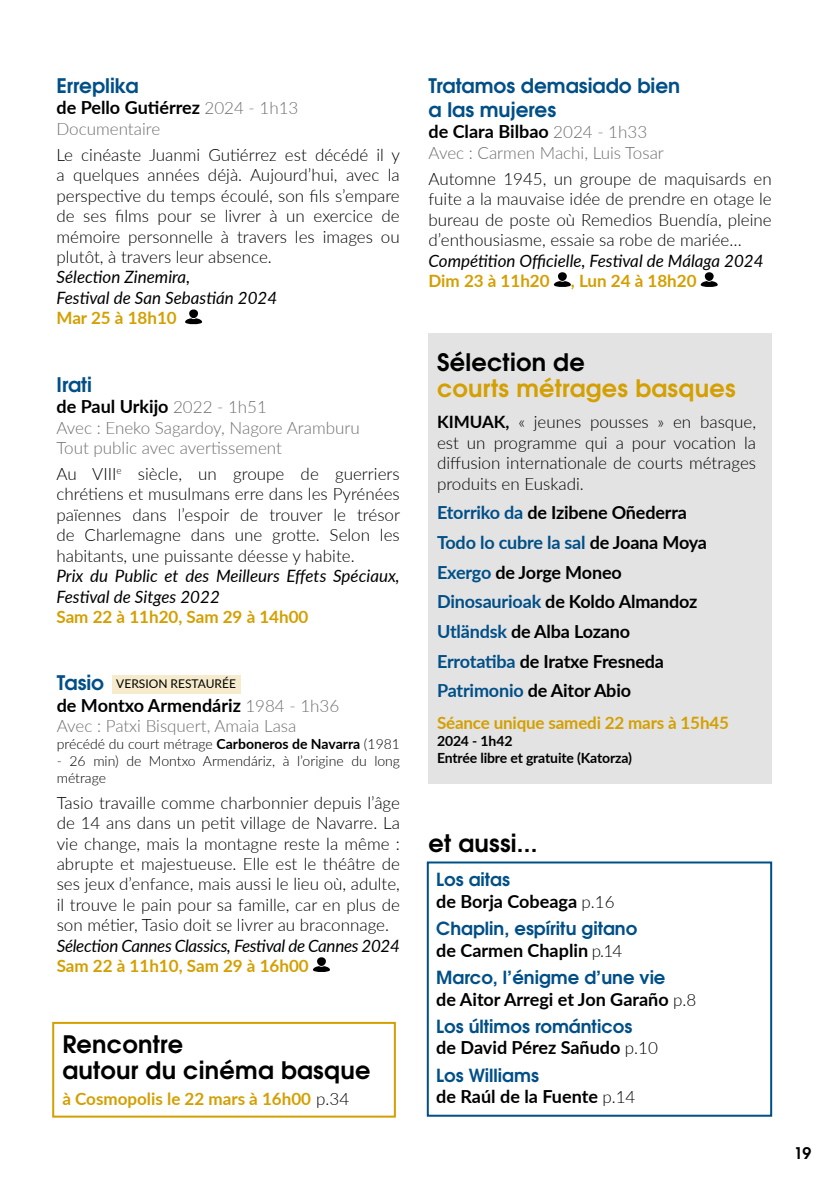
<style>
.page{position:relative;width:840px;height:1191px;background:#fff}
.page>*{position:absolute;margin:0;border:0;box-sizing:border-box;transform-origin:0 0}
.t1{font:700 24px/26px "Te X Gyre Adventor";letter-spacing:.01em;color:#000}
.t2{font:700 24px "Te X Gyre Adventor";letter-spacing:.01em;color:#d49f00}
.t3{font:700 20px/24px "Te X Gyre Adventor";color:#004f87}
.t4{font:700 18px/29.6px "Lato";letter-spacing:-.01em;color:#000}
.t5{font:700 18px "Te X Gyre Adventor";color:#004f87}
.t6{font:300 17px/20.4px "Lato";color:#000;text-align:justify}
.t7{font:italic 17px/20.4px "Lato";color:#000}
.t8{font:700 17px "Lato";color:#d49f00}
.t9{font:300 17px/20.4px "Lato";color:#706f6f}
.t10{font:italic 17px "Lato";letter-spacing:-.02em;color:#000}
.t11{font:700 16px "Te X Gyre Adventor";color:#000}
.t12{font:300 14px/16.8px "Lato";color:#000}
.t13{font:700 14px/16.8px "Lato";letter-spacing:-.01em;color:#000}
.t14{font:12px "Lato";color:#000}
.s1{font-weight:300;font-size:17px;color:#706f6f}
.s2{font-weight:700}
.s3{font-weight:300;color:#000}
.s4{color:#004f87}
.s5{font-weight:300;font-size:17px}
</style>
<div class="page">
<svg style="left:313px;top:957px;width:17px;height:15px"></svg>
<div style="left:112px;top:675px;width:128px;height:18px;background:#f6eccd"></div>
<div style="left:52px;top:1022px;width:343px;height:95px;border:2px solid #d49f00"></div>
<div style="left:426px;top:861px;width:345px;height:255px;border:2px solid #004f87"></div>
<div style="left:428px;top:333px;width:343px;height:450px;background:#e3e3e3"></div>
<svg style="left:185px;top:309px;width:17px;height:16px"></svg>
<svg style="left:553px;top:272px;width:17px;height:15px"></svg>
<svg style="left:700px;top:272px;width:17px;height:15px"></svg>
<p class="t3" style="left:56px;top:72px;width:84px">Erreplika</p>
<p class="t4" style="left:56px;top:92px;width:243px">de Pello Gutiérrez <span class="s1">2024 - 1h13</span></p>
<p class="t9" style="left:56px;top:118px;width:105px">Documentaire</p>
<p class="t6" style="left:56px;top:144px;width:345px">Le cinéaste Juanmi Gutiérrez est décédé il y a quelques années déjà. Aujourd’hui, avec la perspective du temps écoulé, son fils s’empare de ses films pour se livrer à un exercice de mémoire personnelle à travers les images ou plutôt, à travers leur absence.</p>
<p class="t7" style="left:56px;top:266px;width:222px">Sélection Zinemira,<br>Festival de San Sebastián 2024</p>
<p class="t8" style="left:56px;top:305px;width:122px">Mar 25 à 18h10</p>
<p class="t3" style="left:56px;top:370px;width:37px">Irati</p>
<p class="t4" style="left:56px;top:391px;width:212px">de Paul Urkijo <span class="s1">2022 - 1h51</span></p>
<p class="t9" style="left:56px;top:417px;width:305px">Avec : Eneko Sagardoy, Nagore Aramburu<br>Tout public avec avertissement</p>
<p class="t6" style="left:56px;top:463px;width:345px">Au VIII<sup>e</sup> siècle, un groupe de guerriers chrétiens et musulmans erre dans les Pyrénées païennes dans l’espoir de trouver le trésor de Charlemagne dans une grotte. Selon les habitants, une puissante déesse y habite.</p>
<p class="t7" style="left:56px;top:565px;width:344px">Prix du Public et des Meilleurs Effets Spéciaux,<br>Festival de Sitges 2022</p>
<p class="t8" style="left:56px;top:604px;width:253px">Sam 22 à 11h20, Sam 29 à 14h00</p>
<p class="t3" style="left:57px;top:669px;width:49px">Tasio</p>
<p class="t4" style="left:57px;top:689px;width:284px">de Montxo Armendáriz <span class="s1">1984 - 1h36</span></p>
<p class="t9" style="left:57px;top:715px;width:241px">Avec : Patxi Bisquert, Amaia Lasa</p>
<p class="t12" style="left:57px;top:735px;width:344px">précédé du court métrage <span class="s2">Carboneros de Navarra</span> (1981</p>
<p class="t12" style="left:57px;top:752px;width:344px">- 26 min) de Montxo Armendáriz, à l’origine du long métrage</p>
<p class="t6" style="left:57px;top:792px;width:344px">Tasio travaille comme charbonnier depuis l’âge de 14 ans dans un petit village de Navarre. La vie change, mais la montagne reste la même : abrupte et majestueuse. Elle est le théâtre de ses jeux d’enfance, mais aussi le lieu où, adulte, il trouve le pain pour sa famille, car en plus de son métier, Tasio doit se livrer au braconnage.</p>
<p class="t10" style="left:57px;top:933px;width:344px">Sélection Cannes Classics, Festival de Cannes 2024</p>
<p class="t8" style="left:57px;top:953px;width:253px">Sam 22 à 11h10, Sam 29 à 16h00</p>
<p class="t14" style="left:116px;top:675px;width:121px">VERSION RESTAURÉE</p>
<h1 class="t1" style="left:62px;top:1028px;width:309px">Rencontre<br>autour du cinéma basque</h1>
<p class="t8" style="left:62px;top:1086px;width:288px">à Cosmopolis le 22 mars à 16h00 <span class="s3">p.34</span></p>
<p class="t3" style="left:428px;top:72px;width:253px">Tratamos demasiado bien a las mujeres</p>
<p class="t4" style="left:428px;top:116px;width:220px">de Clara Bilbao <span class="s1">2024 - 1h33</span></p>
<p class="t9" style="left:428px;top:142px;width:237px">Avec : Carmen Machi, Luis Tosar</p>
<p class="t6" style="left:428px;top:168px;width:344px">Automne 1945, un groupe de maquisards en fuite a la mauvaise idée de prendre en otage le bureau de poste où Remedios Buendía, pleine d’enthousiasme, essaie sa robe de mariée…</p>
<p class="t7" style="left:428px;top:249px;width:336px">Compétition Officielle, Festival de Málaga 2024</p>
<p class="t8" style="left:428px;top:268px;width:269px">Dim 23 à 11h20 , Lun 24 à 18h20</p>
<h1 class="t1" style="left:437px;top:346px;width:149px">Sélection de</h1>
<h1 class="t2" style="left:437px;top:367px;width:300px">courts métrages basques</h1>
<p class="t6" style="left:437px;top:411px;width:320px"><span class="s2">KIMUAK,</span> « jeunes pousses » en basque, est un programme qui a pour vocation la diffusion internationale de courts métrages produits en Euskadi.</p>
<p class="t4" style="left:437px;top:497px;width:271px"><span class="s4">Etorriko da</span> de Izibene Oñederra<br><span class="s4">Todo lo cubre la sal</span> de Joana Moya<br><span class="s4">Exergo</span> de Jorge Moneo<br><span class="s4">Dinosaurioak</span> de Koldo Almandoz<br><span class="s4">Utländsk</span> de Alba Lozano<br><span class="s4">Errotatiba</span> de Iratxe Fresneda<br><span class="s4">Patrimonio</span> de Aitor Abio</p>
<p class="t8" style="left:437px;top:710px;width:293px">Séance unique samedi 22 mars à 15h45</p>
<p class="t13" style="left:437px;top:732px;width:196px">2024 - 1h42<br>Entrée libre et gratuite (Katorza)</p>
<h1 class="t1" style="left:428px;top:827px;width:110px">et aussi...</h1>
<p class="t5" style="left:436px;top:864px;width:75px">Los aitas</p>
<p class="t4" style="left:436px;top:885px;width:180px">de Borja Cobeaga <span class="s5">p.16</span></p>
<p class="t5" style="left:436px;top:912px;width:202px">Chaplin, espíritu gitano</p>
<p class="t4" style="left:436px;top:934px;width:187px">de Carmen Chaplin <span class="s5">p.14</span></p>
<p class="t5" style="left:436px;top:961px;width:230px">Marco, l’énigme d’une vie</p>
<p class="t4" style="left:436px;top:983px;width:261px">de Aitor Arregi et Jon Garaño <span class="s5">p.8</span></p>
<p class="t5" style="left:436px;top:1010px;width:197px">Los últimos románticos</p>
<p class="t4" style="left:436px;top:1032px;width:223px">de David Pérez Sañudo <span class="s5">p.10</span></p>
<p class="t5" style="left:436px;top:1059px;width:104px">Los Williams</p>
<p class="t4" style="left:436px;top:1081px;width:200px">de Raúl de la Fuente <span class="s5">p.14</span></p>
<p class="t11" style="left:793px;top:1138px;width:19px">19</p>
</div>
